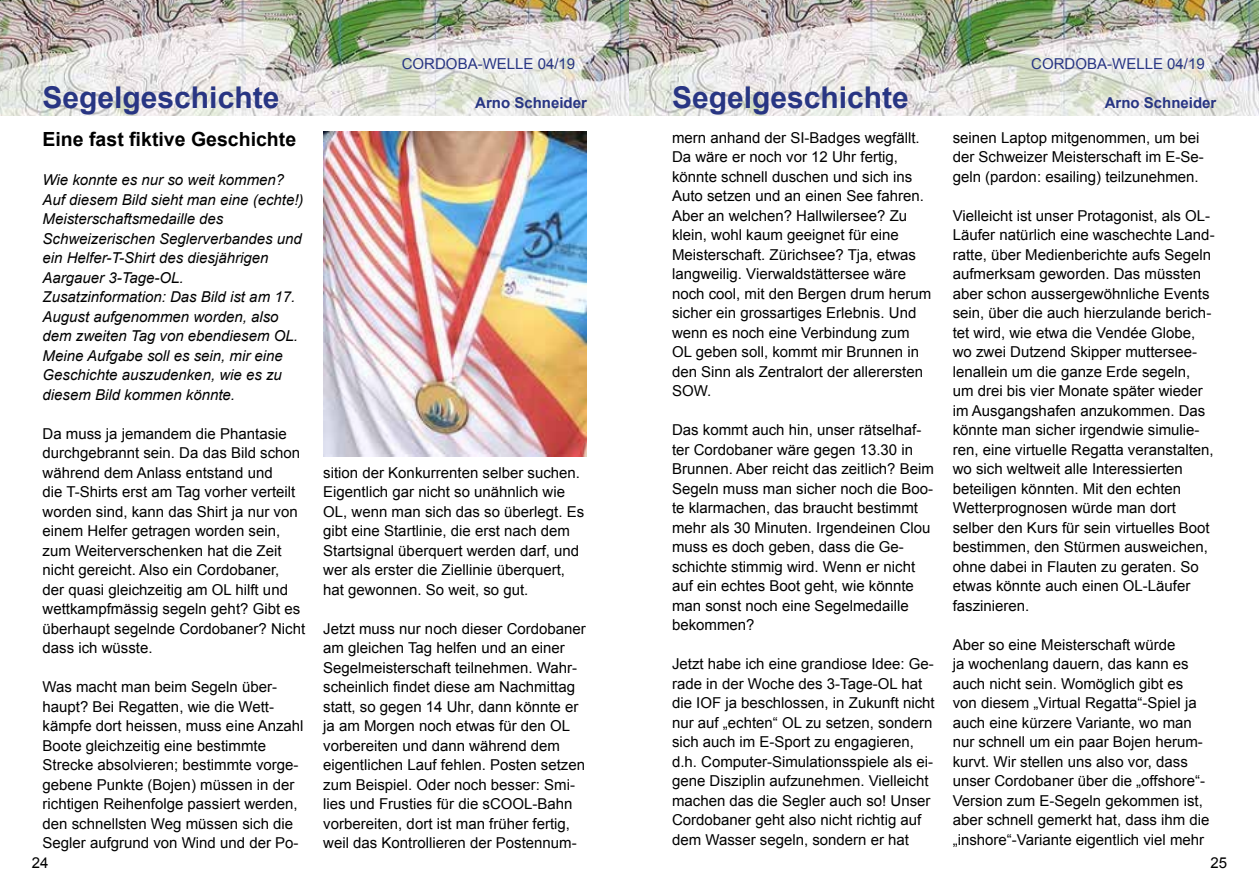
<style>
.page{position:relative;width:1259px;height:893px;background:#fff}
.page>*{position:absolute;margin:0;border:0;box-sizing:border-box;transform-origin:0 0}
.t1{font:700 30px "Arial";color:#283583}
.t2{font:700 19.5px "Arial";color:#000}
.t3{font:15px/19.5px "Arial";color:#000}
.t4{font:italic 15px/19.5px "Arial";color:#000}
.t5{font:15px "Arial";color:#283583}
.t6{font:700 15px "Arial";color:#283583}
</style>
<div class="page">
<img style="left:0;top:0;width:1259px;height:116px">
<img style="left:323px;top:132px;width:264px;height:324px">
<p class="t5" style="left:402px;top:54px;width:175px">CORDOBA-WELLE 04/19</p>
<p class="t5" style="left:1031px;top:54px;width:175px">CORDOBA-WELLE 04/19</p>
<h1 class="t1" style="left:43px;top:77px;width:238px">Segelgeschichte</h1>
<p class="t6" style="left:475px;top:93px;width:113px">Arno Schneider</p>
<h1 class="t1" style="left:672px;top:77px;width:238px">Segelgeschichte</h1>
<p class="t6" style="left:1104px;top:93px;width:113px">Arno Schneider</p>
<h2 class="t2" style="left:43px;top:126px;width:255px">Eine fast fiktive Geschichte</h2>
<p class="t4" style="left:43px;top:170px;width:262px">Wie konnte es nur so weit kommen?<br>Auf diesem Bild sieht man eine (echte!)<br>Meisterschaftsmedaille des Schweizerischen Seglerverbandes und ein Helfer-T-Shirt des diesjährigen Aargauer 3-Tage-OL.<br>Zusatzinformation: Das Bild ist am 17.<br>August aufgenommen worden, also dem zweiten Tag von ebendiesem OL.<br>Meine Aufgabe soll es sein, mir eine Geschichte auszudenken, wie es zu diesem Bild kommen könnte.</p>
<p class="t3" style="left:43px;top:424px;width:264px">Da muss ja jemandem die Phantasie durchgebrannt sein. Da das Bild schon während dem Anlass entstand und<br>die T-Shirts erst am Tag vorher verteilt worden sind, kann das Shirt ja nur von einem Helfer getragen worden sein, zum Weiterverschenken hat die Zeit nicht gereicht. Also ein Cordobaner,<br>der quasi gleichzeitig am OL hilft und wettkampfmässig segeln geht? Gibt es überhaupt segelnde Cordobaner? Nicht dass ich wüsste.</p>
<p class="t3" style="left:43px;top:677px;width:262px">Was macht man beim Segeln über&shy;haupt? Bei Regatten, wie die Wett&shy;kämpfe dort heissen, muss eine Anzahl Boote gleichzeitig eine bestimmte Strecke absolvieren; bestimmte vorge&shy;gebene Punkte (Bojen) müssen in der richtigen Reihenfolge passiert werden, den schnellsten Weg müssen sich die Segler aufgrund von Wind und der Po-</p>
<p class="t3" style="left:672px;top:128px;width:261px">mern anhand der SI-Badges wegfällt.<br>Da wäre er noch vor 12 Uhr fertig, könnte schnell duschen und sich ins Auto setzen und an einen See fahren.<br>Aber an welchen? Hallwilersee? Zu klein, wohl kaum geeignet für eine Meisterschaft. Zürichsee? Tja, etwas langweilig. Vierwaldstättersee wäre noch cool, mit den Bergen drum herum sicher ein grossartiges Erlebnis. Und wenn es noch eine Verbindung zum OL geben soll, kommt mir Brunnen in den Sinn als Zentralort der allerersten SOW.</p>
<p class="t3" style="left:672px;top:420px;width:263px">Das kommt auch hin, unser rätselhaf&shy;ter Cordobaner wäre gegen 13.30 in Brunnen. Aber reicht das zeitlich? Beim Segeln muss man sicher noch die Boo&shy;te klarmachen, das braucht bestimmt mehr als 30 Minuten. Irgendeinen Clou muss es doch geben, dass die Ge&shy;schichte stimmig wird. Wenn er nicht auf ein echtes Boot geht, wie könnte man sonst noch eine Segelmedaille bekommen?</p>
<p class="t3" style="left:672px;top:654px;width:264px">Jetzt habe ich eine grandiose Idee: Ge&shy;rade in der Woche des 3-Tage-OL hat die IOF ja beschlossen, in Zukunft nicht nur auf „echten“ OL zu setzen, sondern sich auch im E-Sport zu engagieren, d.h. Computer-Simulationsspiele als ei&shy;gene Disziplin aufzunehmen. Vielleicht machen das die Segler auch so! Unser Cordobaner geht also nicht richtig auf dem Wasser segeln, sondern er hat</p>
<p class="t3" style="left:952px;top:128px;width:252px">seinen Laptop mitgenommen, um bei der Schweizer Meisterschaft im E-Se&shy;geln (pardon: esailing) teilzunehmen.</p>
<p class="t3" style="left:952px;top:206px;width:263px">Vielleicht ist unser Protagonist, als OL-Läufer natürlich eine waschechte Land&shy;ratte, über Medienberichte aufs Segeln aufmerksam geworden. Das müssten aber schon aussergewöhnliche Events sein, über die auch hierzulande berich&shy;tet wird, wie etwa die Vendée Globe, wo zwei Dutzend Skipper muttersee&shy;lenallein um die ganze Erde segeln, um drei bis vier Monate später wieder im Ausgangshafen anzukommen. Das könnte man sicher irgendwie simulie&shy;ren, eine virtuelle Regatta veranstalten, wo sich weltweit alle Interessierten beteiligen könnten. Mit den echten Wetterprognosen würde man dort selber den Kurs für sein virtuelles Boot bestimmen, den Stürmen ausweichen, ohne dabei in Flauten zu geraten. So etwas könnte auch einen OL-Läufer faszinieren.</p>
<p class="t3" style="left:952px;top:635px;width:258px">Aber so eine Meisterschaft würde<br>ja wochenlang dauern, das kann es auch nicht sein. Womöglich gibt es von diesem „Virtual Regatta“-Spiel ja auch eine kürzere Variante, wo man nur schnell um ein paar Bojen herum&shy;kurvt. Wir stellen uns also vor, dass unser Cordobaner über die „offshore“- Version zum E-Segeln gekommen ist, aber schnell gemerkt hat, dass ihm die „inshore“-Variante eigentlich viel mehr</p>
<p class="t3" style="left:323px;top:463px;width:262px">sition der Konkurrenten selber suchen.<br>Eigentlich gar nicht so unähnlich wie OL, wenn man sich das so überlegt. Es gibt eine Startlinie, die erst nach dem Startsignal überquert werden darf, und wer als erster die Ziellinie überquert, hat gewonnen. So weit, so gut.</p>
<p class="t3" style="left:323px;top:619px;width:264px">Jetzt muss nur noch dieser Cordobaner am gleichen Tag helfen und an einer Segelmeisterschaft teilnehmen. Wahr&shy;scheinlich findet diese am Nachmittag statt, so gegen 14 Uhr, dann könnte er ja am Morgen noch etwas für den OL vorbereiten und dann während dem eigentlichen Lauf fehlen. Posten setzen zum Beispiel. Oder noch besser: Smi&shy;lies und Frusties für die sCOOL-Bahn vorbereiten, dort ist man früher fertig, weil das Kontrollieren der Postennum-</p>
<p class="t3" style="left:32px;top:853px;width:18px">24</p>
<p class="t3" style="left:1210px;top:853px;width:18px">25</p>
</div>
